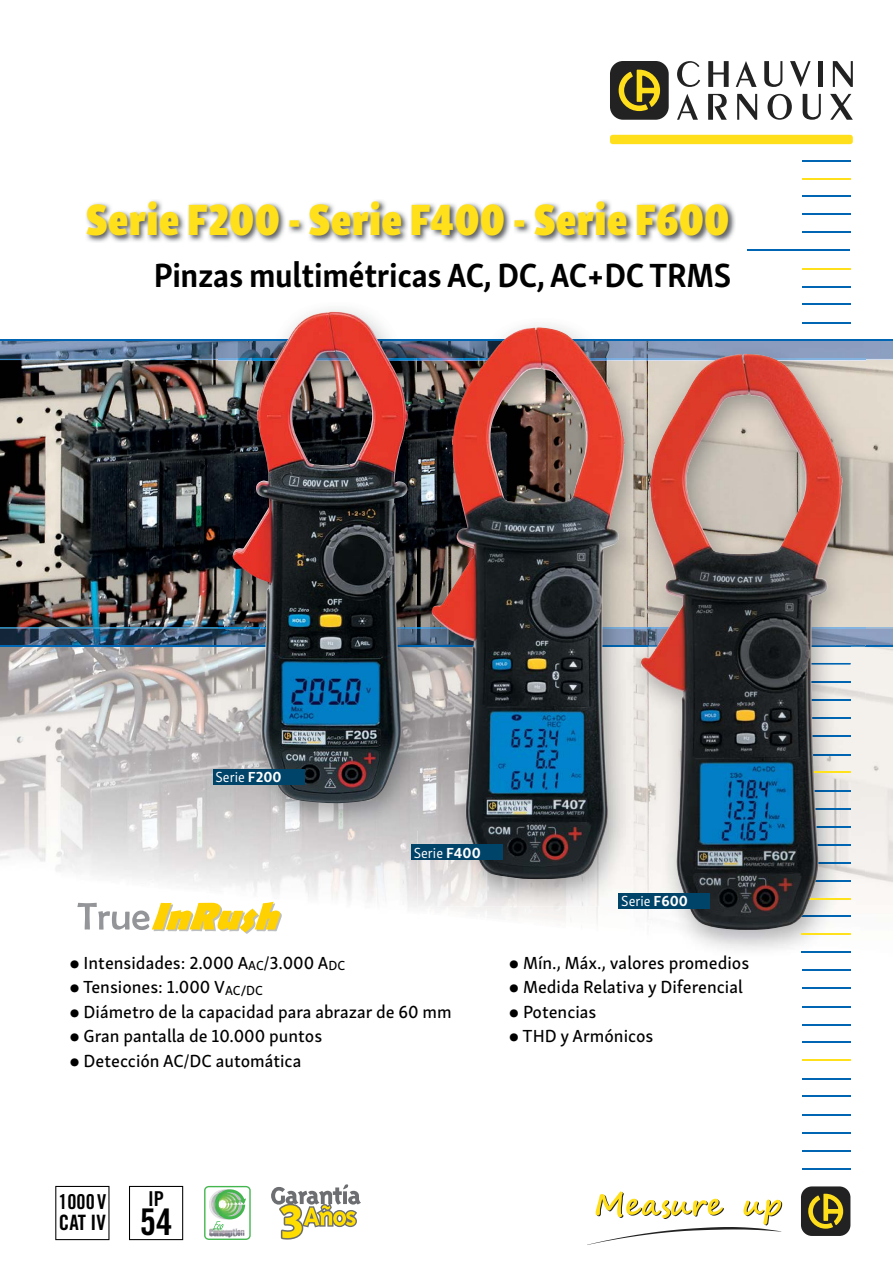
<style>
.page{position:relative;width:893px;height:1263px;background:#fff}
.page>*{position:absolute;margin:0;border:0;box-sizing:border-box;transform-origin:0 0}
.t1{font:45px "Skolar Sans Latn Cn Bl";letter-spacing:.02em;color:#ffe01b;scale:.9 1}
.t2{font:36.75px "Trade Gothic LT Pro Bd Cn 20";color:#000}
.t3{font:700 34.5px "Skolar Sans Latn Cn";letter-spacing:-.01em;color:#000}
.t4{font:21.15px "Trade Gothic LT Pro Bd Cn 20";color:#000}
.t5{font:20.55px "Trade Gothic LT Pro Bd Cn 20";color:#000}
.t6{font:18px "Skolar Sans Latn Me";color:#000}
.t7{font:15px "Skolar Sans Latn Cn";color:#fff}
.s1{font-family:"Skolar Sans Latn";font-weight:700}
</style>
<div class="page">
<img style="left:0;top:646px;width:262px;height:246px">
<img style="left:842px;top:646px;width:51px;height:362px">
<img style="left:262px;top:830px;width:156px;height:78px">
<img style="left:433px;top:906px;width:409px;height:102px">
<img style="left:0;top:340px;width:893px;height:305px">
<hr style="left:801px;top:160px;width:49px;height:1px;background:#0066b3">
<hr style="left:801px;top:178px;width:49px;height:1px;background:#ffe01b">
<hr style="left:801px;top:196px;width:49px;height:1px;background:#0066b3">
<hr style="left:801px;top:214px;width:49px;height:1px;background:#0066b3">
<hr style="left:801px;top:231px;width:49px;height:1px;background:#0066b3">
<hr style="left:747px;top:249px;width:103px;height:1px;background:#0066b3">
<hr style="left:801px;top:268px;width:49px;height:1px;background:#ffe01b">
<hr style="left:801px;top:286px;width:49px;height:1px;background:#0066b3">
<hr style="left:801px;top:304px;width:49px;height:1px;background:#0066b3">
<hr style="left:801px;top:969px;width:49px;height:1px;background:#0066b3">
<hr style="left:801px;top:987px;width:49px;height:1px;background:#0066b3">
<hr style="left:801px;top:1006px;width:49px;height:1px;background:#0066b3">
<hr style="left:801px;top:1024px;width:49px;height:1px;background:#0066b3">
<hr style="left:801px;top:1041px;width:49px;height:2px;background:#0066b3">
<hr style="left:801px;top:1059px;width:49px;height:1px;background:#ffe01b">
<hr style="left:801px;top:1078px;width:49px;height:1px;background:#0066b3">
<hr style="left:801px;top:1095px;width:49px;height:2px;background:#0066b3">
<hr style="left:801px;top:1114px;width:49px;height:2px;background:#0066b3">
<hr style="left:801px;top:1132px;width:49px;height:1px;background:#0066b3">
<hr style="left:801px;top:1150px;width:49px;height:1px;background:#0066b3">
<hr style="left:801px;top:1168px;width:49px;height:1px;background:#0066b3">
<div style="left:610px;top:61px;width:59px;height:59px;background:#232222;border-radius:13px"></div>
<svg style="left:619px;top:70px;width:41px;height:41px"></svg>
<svg style="left:677px;top:61px;width:23px;height:26px"></svg>
<svg style="left:708px;top:61px;width:21px;height:26px"></svg>
<svg style="left:736px;top:61px;width:21px;height:26px"></svg>
<svg style="left:764px;top:61px;width:18px;height:26px"></svg>
<svg style="left:790px;top:61px;width:21px;height:26px"></svg>
<div style="left:818px;top:61px;width:5px;height:26px;background:#232222"></div>
<svg style="left:833px;top:61px;width:20px;height:26px"></svg>
<svg style="left:677px;top:94px;width:21px;height:26px"></svg>
<svg style="left:708px;top:94px;width:19px;height:26px"></svg>
<svg style="left:737px;top:94px;width:20px;height:26px"></svg>
<svg style="left:767px;top:94px;width:25px;height:26px"></svg>
<svg style="left:803px;top:94px;width:18px;height:26px"></svg>
<svg style="left:830px;top:94px;width:23px;height:26px"></svg>
<div style="left:610px;top:135px;width:243px;height:9px;background:#ffdf1c;border-radius:3px"></div>
<hr style="left:0;top:339px;width:893px;height:1px;background:#0066b3">
<img style="left:0;top:359px;width:893px;height:1px">
<hr style="left:801px;top:322px;width:49px;height:1px;background:#0066b3">
<hr style="left:0;top:645px;width:893px;height:1px;background:#0066b3">
<img style="left:0;top:627px;width:893px;height:1px">
<svg style="left:587px;top:1191px;width:195px;height:54px"></svg>
<div style="left:801px;top:1186px;width:49px;height:50px;background:#232222;border-radius:11px"></div>
<svg style="left:808px;top:1193px;width:35px;height:36px"></svg>
<img style="left:86px;top:200px;width:649px;height:42px">
<svg style="left:77px;top:902px;width:205px;height:32px"></svg>
<svg style="left:204px;top:1186px;width:47px;height:54px"></svg>
<img style="left:219px;top:646px;width:198px;height:184px">
<img style="left:219px;top:340px;width:198px;height:306px">
<img style="left:219px;top:359px;width:198px;height:1px">
<img style="left:219px;top:627px;width:198px;height:1px">
<img style="left:232px;top:311px;width:176px;height:493px">
<img style="left:430px;top:325px;width:217px;height:34px">
<img style="left:417px;top:646px;width:210px;height:260px">
<img style="left:430px;top:339px;width:217px;height:1px">
<img style="left:417px;top:340px;width:13px;height:305px">
<svg style="left:417px;top:359px;width:13px;height:1px"></svg>
<svg style="left:417px;top:627px;width:13px;height:1px"></svg>
<img style="left:431px;top:327px;width:194px;height:553px">
<img style="left:627px;top:344px;width:238px;height:613px">
<img style="left:801px;top:934px;width:49px;height:1px">
<img style="left:801px;top:951px;width:49px;height:1px">
<img style="left:843px;top:359px;width:22px;height:1px">
<img style="left:843px;top:627px;width:22px;height:1px">
<svg style="left:627px;top:359px;width:13px;height:1px"></svg>
<svg style="left:627px;top:645px;width:13px;height:1px"></svg>
<svg style="left:627px;top:627px;width:13px;height:1px"></svg>
<img style="left:640px;top:354px;width:203px;height:577px">
<svg style="left:55px;top:1186px;width:54px;height:54px"></svg>
<svg style="left:129px;top:1186px;width:54px;height:54px"></svg>
<div style="left:618px;top:893px;width:92px;height:15px;background:#00446a"></div>
<div style="left:411px;top:845px;width:92px;height:15px;background:#00446a"></div>
<div style="left:213px;top:769px;width:91px;height:15px;background:#00446a"></div>
<svg style="left:271px;top:1184px;width:90px;height:55px"></svg>
<img style="left:210px;top:1193px;width:26px;height:23px">
<h1 class="t1" style="left:86px;top:179px;width:716px">Serie F200 - Serie F400 - Serie F600</h1>
<h3 class="t3" style="left:154px;top:248px;width:579px">Pinzas multimétricas AC, DC, AC+DC TRMS</h3>
<p class="t7" style="left:216px;top:766px;width:68px">Serie <span class="s1">F200</span></p>
<p class="t7" style="left:414px;top:841px;width:68px">Serie <span class="s1">F400</span></p>
<p class="t6" style="left:69px;top:948px;width:277px">● Intensidades: 2.000 A<sub>AC</sub>/3.000 A<sub>DC</sub></p>
<p class="t6" style="left:69px;top:973px;width:195px">● Tensiones: 1.000 V<sub>AC/DC</sub></p>
<p class="t6" style="left:69px;top:998px;width:384px">● Diámetro de la capacidad para abrazar de 60 mm</p>
<p class="t6" style="left:69px;top:1022px;width:254px">● Gran pantalla de 10.000 puntos</p>
<p class="t6" style="left:69px;top:1047px;width:233px">● Detección AC/DC automática</p>
<p class="t7" style="left:621px;top:890px;width:68px">Serie <span class="s1">F600</span></p>
<p class="t6" style="left:509px;top:948px;width:242px">● Mín., Máx., valores promedios</p>
<p class="t6" style="left:509px;top:973px;width:235px">● Medida Relativa y Diferencial</p>
<p class="t6" style="left:509px;top:998px;width:89px">● Potencias</p>
<p class="t6" style="left:509px;top:1022px;width:146px">● THD y Armónicos</p>
<p class="t5" style="left:58px;top:1189px;width:50px">1000 V</p>
<p class="t4" style="left:59px;top:1210px;width:49px">CAT IV</p>
<p class="t5" style="left:148px;top:1186px;width:17px">IP</p>
<h2 class="t2" style="left:140px;top:1200px;width:34px">54</h2>
</div>
